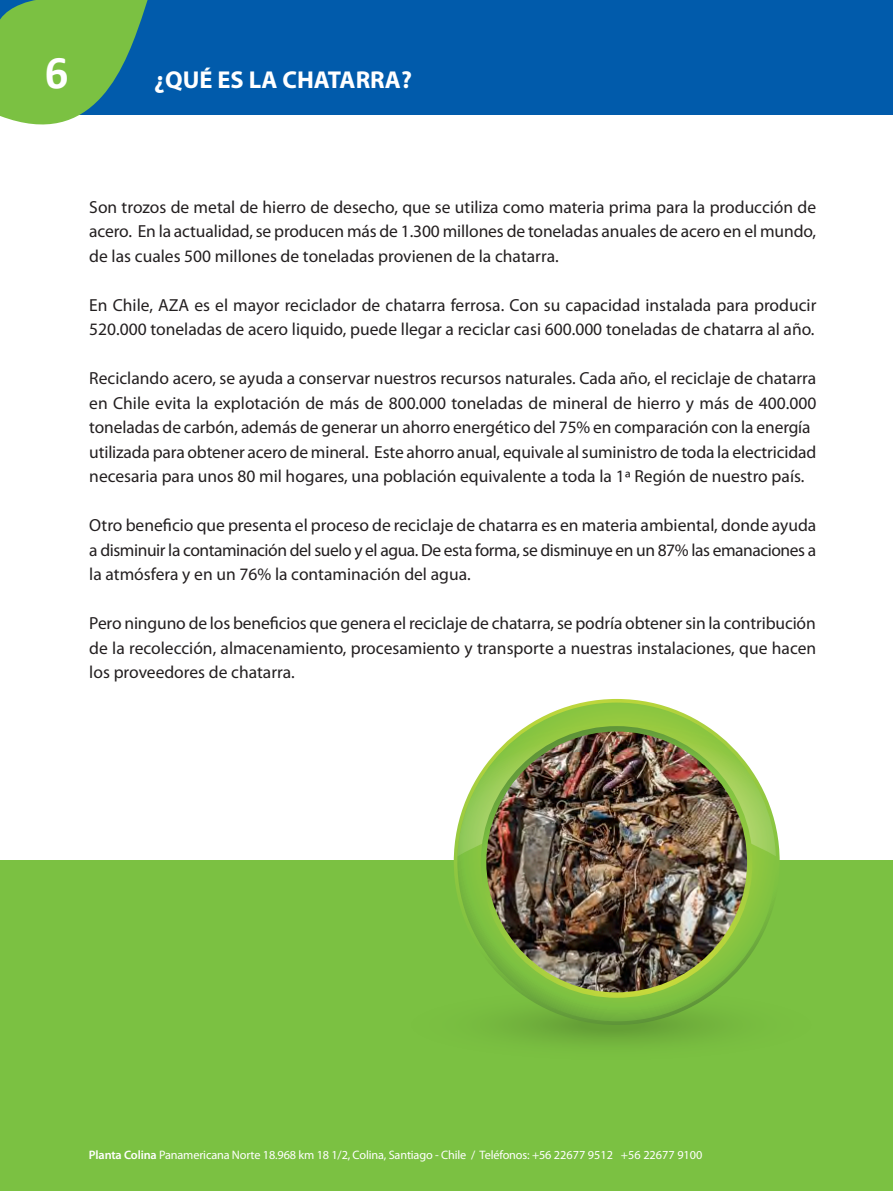
<style>
.page{position:relative;width:893px;height:1191px;background:#fff}
.page>*{position:absolute;margin:0;border:0;box-sizing:border-box;transform-origin:0 0}
.t1{font:700 46.9px "Calibri";color:#fff}
.t2{font:700 24.5px "Myriad Pro";color:#fff}
.t3{font:17.5px/24.5px "Myriad Pro";color:#231f20;text-align:justify}
.t4{font:12.25px "Myriad Pro";letter-spacing:-.01em;color:#fff}
.s1{font-weight:600}
</style>
<div class="page">
<div style="left:0;top:0;width:893px;height:115px;background:#015bab"></div>
<svg style="left:0;top:0;width:148px;height:125px"></svg>
<div style="left:0;top:860px;width:893px;height:331px;background:#7bc142"></div>
<svg style="left:499px;top:985px;width:225px;height:60px"></svg>
<svg style="left:454px;top:699px;width:326px;height:326px"></svg>
<svg style="left:457px;top:702px;width:319px;height:319px"></svg>
<svg style="left:457px;top:702px;width:319px;height:154px"></svg>
<svg style="left:481px;top:726px;width:271px;height:271px"></svg>
<img style="left:486px;top:731px;width:261px;height:261px;border-radius:130px">
<h1 class="t1" style="left:45px;top:42px;width:25px">6</h1>
<h2 class="t2" style="left:154px;top:66px;width:259px">¿QUÉ ES LA CHATARRA?</h2>
<p class="t3" style="left:89px;top:195px;width:728px">Son trozos de metal de hierro de desecho, que se utiliza como materia prima para la producción de acero. En la actualidad, se producen más de 1.300 millones de toneladas anuales de acero en el mundo, de las cuales 500 millones de toneladas provienen de la chatarra.</p>
<p class="t3" style="left:89px;top:293px;width:729px">En Chile, AZA es el mayor reciclador de chatarra ferrosa. Con su capacidad instalada para producir<br>520.000 toneladas de acero liquido, puede llegar a reciclar casi 600.000 toneladas de chatarra al año.</p>
<p class="t3" style="left:89px;top:366px;width:729px;text-align:left">Reciclando acero, se ayuda a conservar nuestros recursos naturales. Cada año, el reciclaje de chatarra en Chile evita la explotación de más de 800.000 toneladas de mineral de hierro y más de 400.000 toneladas de carbón, además de generar un ahorro energético del 75% en comparación con la energía utilizada para obtener acero de mineral. Este ahorro anual, equivale al suministro de toda la electricidad necesaria para unos 80 mil hogares, una población equivalente a toda la 1ª Región de nuestro país.</p>
<p class="t3" style="left:89px;top:513px;width:729px">Otro beneficio que presenta el proceso de reciclaje de chatarra es en materia ambiental, donde ayuda a disminuir la contaminación del suelo y el agua. De esta forma, se disminuye en un 87% las emanaciones a la atmósfera y en un 76% la contaminación del agua.</p>
<p class="t3" style="left:89px;top:611px;width:728px">Pero ninguno de los beneficios que genera el reciclaje de chatarra, se podría obtener sin la contribución de la recolección, almacenamiento, procesamiento y transporte a nuestras instalaciones, que hacen los proveedores de chatarra.</p>
<p class="t4" style="left:89px;top:1148px;width:615px"><span class="s1">Planta Colina</span> Panamericana Norte 18.968 km 18 1/2, Colina, Santiago - Chile / Teléfonos: +56 22677 9512 +56 22677 9100</p>
</div>
